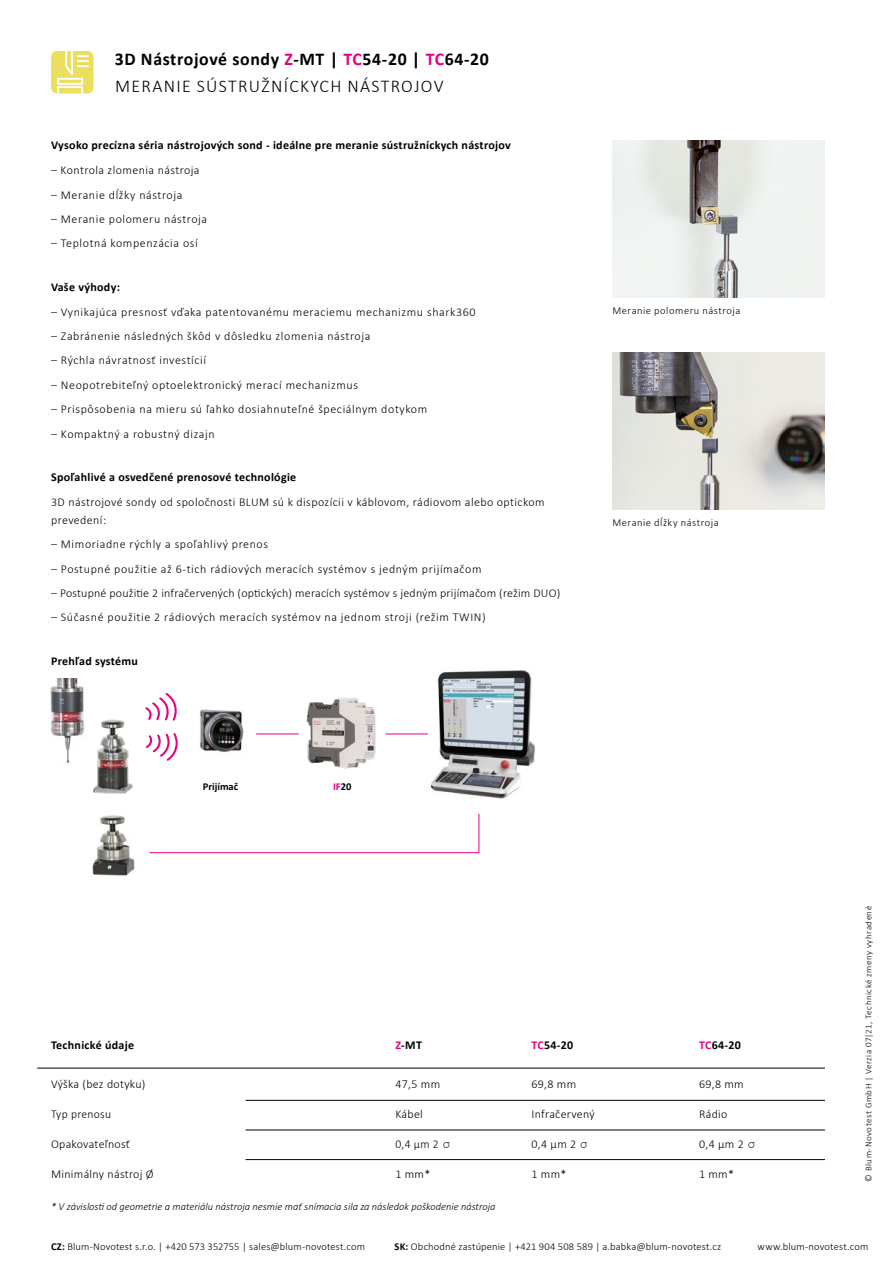
<style>
.page{position:relative;width:893px;height:1263px;background:#fff}
.page>*{position:absolute;margin:0;border:0;box-sizing:border-box;transform-origin:0 0}
.t1{font:700 18px/27px "Calibri";letter-spacing:.035em;color:#000}
.t2{font:300 12px/18px "Calibri";letter-spacing:.05em;color:#000}
.t3{font:700 12px "Calibri";letter-spacing:.025em;color:#000}
.t4{font:300 12px "Calibri";letter-spacing:.015em;color:#000}
.t5{font:300 12px "Calibri";letter-spacing:.025em;color:#000}
.t6{font:300 10.5px "Calibri";letter-spacing:.015em;color:#000}
.t7{font:italic 300 10.5px "Calibri";color:#000}
.t8{font:300 10.5px "Calibri";letter-spacing:.05em;color:#000}
.t9{font:700 10.5px "Calibri";color:#000}
.t10{font:700 10.5px "Calibri";color:#e6007d}
.t11{font:300 9px "Calibri";letter-spacing:.055em;color:#000}
.s1{color:#e6007d}
.s2{font-weight:300}
.s3{color:#000}
.s4{font-family:"Futura"}
.s5{font-weight:700}
</style>
<div class="page">
<img style="left:612px;top:140px;width:213px;height:158px">
<img style="left:612px;top:352px;width:213px;height:158px">
<div style="left:51px;top:51px;width:43px;height:43px;background:#ecdf5e;border-radius:6px"></div>
<svg style="left:57px;top:51px;width:32px;height:43px"></svg>
<hr style="left:37px;top:1068px;width:788px;height:1px;background:#000">
<hr style="left:246px;top:1100px;width:579px;height:1px;background:#000">
<hr style="left:246px;top:1130px;width:579px;height:1px;background:#000">
<hr style="left:246px;top:1159px;width:579px;height:1px;background:#000">
<img style="left:306px;top:697px;width:70px;height:72px">
<img style="left:427px;top:670px;width:108px;height:129px">
<hr style="left:385px;top:734px;width:43px;height:1px;background:#e6007d">
<img style="left:50px;top:678px;width:35px;height:86px">
<img style="left:200px;top:709px;width:44px;height:43px">
<svg style="left:145px;top:693px;width:32px;height:28px"></svg>
<svg style="left:146px;top:733px;width:32px;height:28px"></svg>
<hr style="left:256px;top:734px;width:43px;height:1px;background:#e6007d">
<svg style="left:149px;top:813px;width:331px;height:40px"></svg>
<img style="left:93px;top:719px;width:40px;height:75px">
<img style="left:92px;top:815px;width:43px;height:61px">
<h1 class="t1" style="left:115px;top:45px;width:376px">3D Nástrojové sondy <span class="s1">Z</span>-MT | <span class="s1">TC</span>54-20 | <span class="s1">TC</span>64-20<br><span class="s2">MERANIE SÚSTRUŽNÍCKYCH NÁSTROJOV</span></h1>
<p class="t3" style="left:51px;top:137px;width:461px">Vysoko precízna séria nástrojových sond - ideálne pre meranie sústružníckych nástrojov</p>
<p class="t2" style="left:51px;top:161px;width:150px">– Kontrola zlomenia nástroja</p>
<p class="t2" style="left:51px;top:185px;width:133px">– Meranie dĺžky nástroja</p>
<p class="t2" style="left:51px;top:210px;width:158px">– Meranie polomeru nástroja</p>
<p class="t2" style="left:51px;top:234px;width:148px">– Teplotná kompenzácia osí</p>
<p class="t3" style="left:51px;top:278px;width:70px">Vaše výhody:</p>
<p class="t2" style="left:51px;top:302px;width:426px">– Vynikajúca presnosť vďaka patentovanému meraciemu mechanizmu shark360</p>
<p class="t2" style="left:51px;top:327px;width:321px">– Zabránenie následných škôd v dôsledku zlomenia nástroja</p>
<p class="t2" style="left:51px;top:351px;width:157px">– Rýchla návratnosť investícií</p>
<p class="t2" style="left:51px;top:376px;width:309px">– Neopotrebiteľný optoelektronický merací mechanizmus</p>
<p class="t2" style="left:51px;top:400px;width:378px">– Prispôsobenia na mieru sú ľahko dosiahnuteľné špeciálnym dotykom</p>
<p class="t2" style="left:51px;top:424px;width:165px">– Kompaktný a robustný dizajn</p>
<p class="t3" style="left:51px;top:469px;width:247px">Spoľahlivé a osvedčené prenosové technológie</p>
<p class="t2" style="left:51px;top:493px;width:495px">3D nástrojové sondy od spoločnosti BLUM sú k dispozícii v káblovom, rádiovom alebo optickom prevedení:</p>
<p class="t2" style="left:51px;top:535px;width:219px">– Mimoriadne rýchly a spoľahlivý prenos</p>
<p class="t2" style="left:51px;top:559px;width:432px">– Postupné použitie až 6-tich rádiových meracích systémov s jedným prijímačom</p>
<p class="t4" style="left:51px;top:585px;width:511px">– Postupné použitie 2 infračervených (optických) meracích systémov s jedným prijímačom (režim DUO)</p>
<p class="t2" style="left:51px;top:608px;width:436px">– Súčasné použitie 2 rádiových meracích systémov na jednom stroji (režim TWIN)</p>
<p class="t3" style="left:51px;top:652px;width:89px">Prehľad systému</p>
<p class="t9" style="left:203px;top:779px;width:37px">Prijímač</p>
<p class="t10" style="left:333px;top:779px;width:20px">IF<span class="s3">20</span></p>
<p class="t8" style="left:612px;top:304px;width:130px">Meranie polomeru nástroja</p>
<p class="t8" style="left:612px;top:516px;width:108px">Meranie dĺžky nástroja</p>
<p class="t3" style="left:51px;top:1037px;width:85px">Technické údaje</p>
<p class="t3" style="left:395px;top:1037px;width:28px"><span class="s1">Z</span>-MT</p>
<p class="t3" style="left:532px;top:1037px;width:43px"><span class="s1">TC</span>54-20</p>
<p class="t3" style="left:699px;top:1037px;width:43px"><span class="s1">TC</span>64-20</p>
<p class="t5" style="left:51px;top:1076px;width:96px">Výška (bez dotyku)</p>
<p class="t2" style="left:395px;top:1075px;width:46px">47,5 mm</p>
<p class="t2" style="left:532px;top:1075px;width:46px">69,8 mm</p>
<p class="t2" style="left:699px;top:1075px;width:46px">69,8 mm</p>
<p class="t5" style="left:51px;top:1106px;width:62px">Typ prenosu</p>
<p class="t2" style="left:395px;top:1105px;width:29px">Kábel</p>
<p class="t5" style="left:531px;top:1106px;width:65px">Infračervený</p>
<p class="t2" style="left:699px;top:1105px;width:30px">Rádio</p>
<p class="t5" style="left:51px;top:1136px;width:80px">Opakovateľnosť</p>
<p class="t2" style="left:395px;top:1135px;width:56px">0,4 μm 2 <span class="s4">σ</span></p>
<p class="t2" style="left:531px;top:1135px;width:57px">0,4 μm 2 <span class="s4">σ</span></p>
<p class="t2" style="left:699px;top:1135px;width:57px">0,4 μm 2 <span class="s4">σ</span></p>
<p class="t5" style="left:51px;top:1167px;width:104px">Minimálny nástroj Ø</p>
<p class="t2" style="left:395px;top:1165px;width:36px">1 mm*</p>
<p class="t2" style="left:532px;top:1165px;width:36px">1 mm*</p>
<p class="t2" style="left:699px;top:1165px;width:36px">1 mm*</p>
<p class="t7" style="left:51px;top:1200px;width:446px">* V závislosti od geometrie a materiálu nástroja nesmie mať snímacia sila za následok poškodenie nástroja</p>
<p class="t11" style="left:863px;top:1181px;width:277px;rotate:-90deg">© Blum-Novotest GmbH | Verzia 07|21, Technické zmeny vyhradené</p>
<p class="t6" style="left:51px;top:1239px;width:316px"><span class="s5">CZ:</span> Blum-Novotest s.r.o. | +420 573 352755 | sales@blum-novotest.com</p>
<p class="t6" style="left:395px;top:1239px;width:328px"><span class="s5">SK:</span> Obchodné zastúpenie | +421 904 508 589 | a.babka@blum-novotest.cz</p>
<p class="t6" style="left:758px;top:1239px;width:112px">www.blum-novotest.com</p>
</div>
